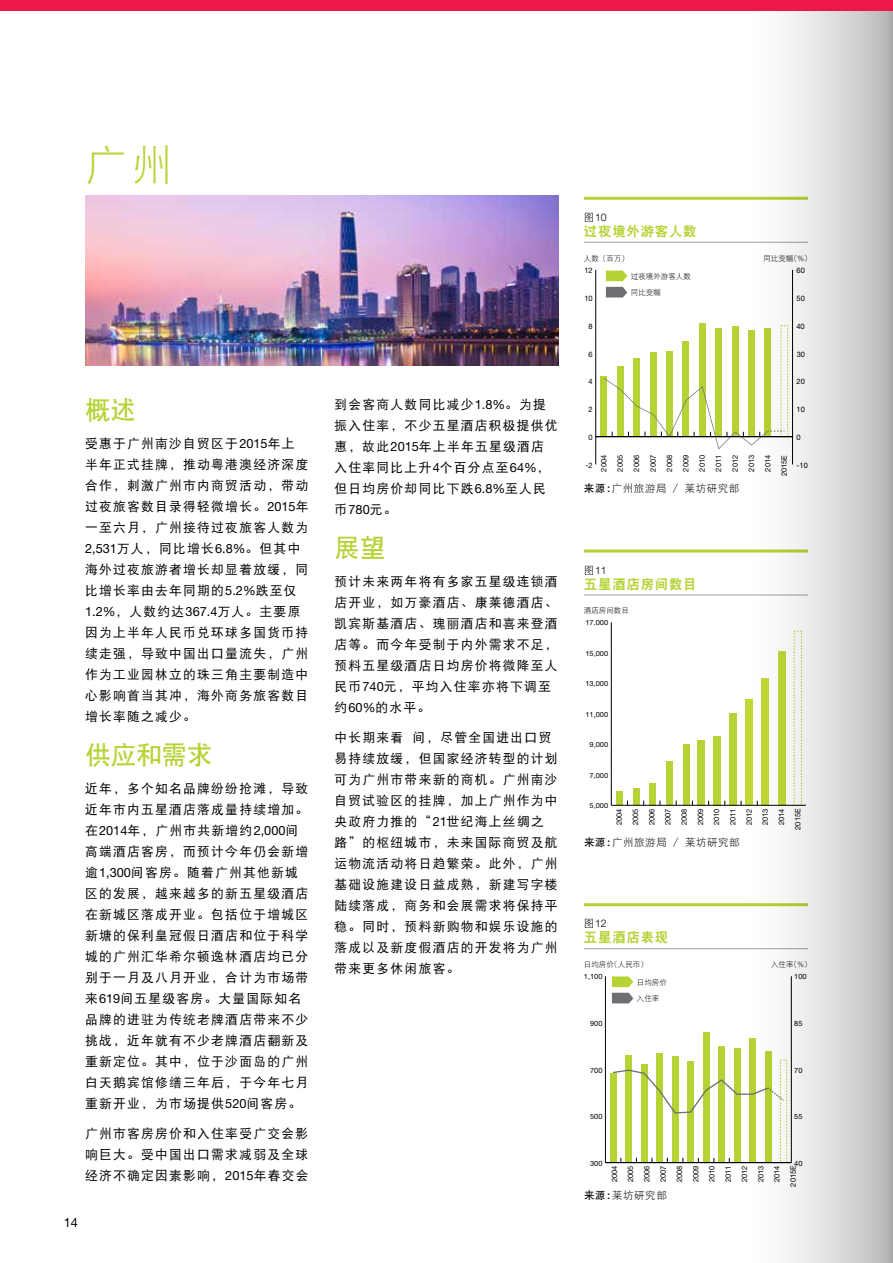
<style>
.page{position:relative;width:893px;height:1263px;background:#fff}
.page>*{position:absolute;margin:0;border:0;box-sizing:border-box;transform-origin:0 0}
.t1{font:42px "DF Hei W3";color:#b5d334}
.t2{font:25.5px "DF Hei W7";color:#b5d334}
.t3{font:13.5px "DF Hei W9";letter-spacing:.05em;color:#b5d334}
.t4{font:12.75px/21px "DF Hei W5";letter-spacing:.1em;color:#000}
.t5{font:12.75px "Helvetica Neue LT Std";color:#000}
.t6{font:10.5px "DF Hei W3";letter-spacing:.05em;color:#000}
.t7{font:300 10.5px "Helvetica Neue LT Std";color:#000}
.t8{font:7.5px/16.2px "Helvetica Neue LT Std";color:#000;text-align:justify}
.t9{font:7.5px/16.2px "DF Hei W3";color:#000}
.t10{font:7.2px "Helvetica Neue LT Std";color:#000}
.t11{font:7.05px "Helvetica Neue LT Std";color:#000;scale:1.07 1}
.s1{font-family:"Helvetica Neue LT Std"}
.s2{font-family:"DF Hei W3";font-weight:400}
.s3{font-family:"Helvetica Neue LT Std";font-weight:300}
.s4{font-family:"DF Hei W7"}
</style>
<div class="page">
<hr style="left:584px;top:595px;width:112px;height:1px;background:#a39e9c">
<hr style="left:696px;top:595px;width:112px;height:1px;background:#a39e9c">
<hr style="left:584px;top:549px;width:112px;height:3px;background:#b5d334">
<hr style="left:696px;top:549px;width:112px;height:3px;background:#b5d334">
<div style="left:616px;top:791px;width:7px;height:14px;background:#b5d334"></div>
<div style="left:633px;top:788px;width:7px;height:17px;background:#b5d334"></div>
<div style="left:649px;top:783px;width:7px;height:22px;background:#b5d334"></div>
<div style="left:666px;top:761px;width:6px;height:44px;background:#b5d334"></div>
<div style="left:683px;top:745px;width:7px;height:60px;background:#b5d334"></div>
<div style="left:697px;top:740px;width:7px;height:65px;background:#b5d334"></div>
<div style="left:713px;top:736px;width:7px;height:69px;background:#b5d334"></div>
<div style="left:729px;top:713px;width:8px;height:92px;background:#b5d334"></div>
<div style="left:745px;top:699px;width:8px;height:106px;background:#c1d837"></div>
<hr style="left:611px;top:805px;width:195px;height:1px;background:#000">
<hr style="left:611px;top:622px;width:1px;height:183px;background:#000">
<hr style="left:584px;top:242px;width:112px;height:1px;background:#a39e9c">
<hr style="left:696px;top:242px;width:112px;height:1px;background:#a39e9c">
<hr style="left:584px;top:197px;width:112px;height:3px;background:#b5d334">
<hr style="left:696px;top:197px;width:112px;height:3px;background:#b5d334">
<div style="left:601px;top:376px;width:6px;height:61px;background:#b5d334"></div>
<div style="left:617px;top:366px;width:7px;height:71px;background:#b5d334"></div>
<div style="left:633px;top:358px;width:7px;height:79px;background:#b5d334"></div>
<div style="left:650px;top:352px;width:6px;height:85px;background:#b5d334"></div>
<div style="left:666px;top:352px;width:7px;height:85px;background:#b5d334"></div>
<div style="left:683px;top:341px;width:6px;height:96px;background:#b5d334"></div>
<div style="left:699px;top:323px;width:7px;height:114px;background:#b5d334"></div>
<div style="left:715px;top:328px;width:7px;height:109px;background:#b5d334"></div>
<div style="left:732px;top:327px;width:6px;height:110px;background:#b5d334"></div>
<div style="left:748px;top:330px;width:7px;height:107px;background:#b5d334"></div>
<hr style="left:595px;top:270px;width:1px;height:194px;background:#000">
<hr style="left:596px;top:436px;width:196px;height:1px;background:#000">
<svg style="left:604px;top:378px;width:146px;height:72px"></svg>
<svg style="left:606px;top:271px;width:21px;height:10px"></svg>
<svg style="left:606px;top:287px;width:21px;height:10px"></svg>
<hr style="left:584px;top:948px;width:112px;height:1px;background:#a39e9c">
<hr style="left:696px;top:948px;width:112px;height:1px;background:#a39e9c">
<hr style="left:584px;top:903px;width:112px;height:3px;background:#b5d334">
<hr style="left:696px;top:903px;width:112px;height:3px;background:#b5d334">
<svg style="left:612px;top:976px;width:21px;height:11px"></svg>
<svg style="left:612px;top:993px;width:21px;height:10px"></svg>
<div style="left:610px;top:1073px;width:6px;height:89px;background:#b5d334"></div>
<div style="left:626px;top:1055px;width:6px;height:107px;background:#b5d334"></div>
<div style="left:641px;top:1064px;width:6px;height:98px;background:#b5d334"></div>
<div style="left:656px;top:1053px;width:7px;height:109px;background:#b5d334"></div>
<div style="left:672px;top:1056px;width:6px;height:106px;background:#b5d334"></div>
<div style="left:687px;top:1061px;width:7px;height:101px;background:#b5d334"></div>
<div style="left:703px;top:1032px;width:6px;height:130px;background:#b5d334"></div>
<div style="left:718px;top:1046px;width:7px;height:116px;background:#b5d334"></div>
<div style="left:734px;top:1048px;width:6px;height:114px;background:#b5d334"></div>
<div style="left:749px;top:1038px;width:7px;height:124px;background:#b5d334"></div>
<hr style="left:605px;top:976px;width:1px;height:186px;background:#000">
<hr style="left:605px;top:1162px;width:186px;height:1px;background:#000">
<svg style="left:613px;top:1069px;width:137px;height:44px"></svg>
<img style="left:85px;top:196px;width:473px;height:170px">
<svg style="left:750px;top:11px;width:143px;height:1252px"></svg>
<svg style="left:875px;top:1255px;width:7px;height:8px"></svg>
<div style="left:0;top:0;width:893px;height:11px;background:#ed1848"></div>
<h1 class="t1" style="left:85px;top:144px;width:90px">广州</h1>
<h2 class="t2" style="left:85px;top:397px;width:52px">概述</h2>
<p class="t4" style="left:85px;top:433px;width:225px">受惠于广州南沙自贸区于<span class="s1">2015</span>年上半年正式挂牌，推动粤港澳经济深度合作，刺激广州市内商贸活动，带动过夜旅客数目录得轻微增长。<span class="s1">2015</span>年一至六月，广州接待过夜旅客人数为<br><span class="s1">2,531</span>万人，同比增长<span class="s1">6.8%</span>。但其中海外过夜旅游者增长却显着放缓，同比增长率由去年同期的<span class="s1">5.2%</span>跌至仅<br><span class="s1">1.2%</span>，人数约达<span class="s1">367.4</span>万人。主要原因为上半年人民币兑环球多国货币持续走强，导致中国出口量流失，广州作为工业园林立的珠三角主要制造中心影响首当其冲，海外商务旅客数目增长率随之减少。</p>
<h2 class="t2" style="left:85px;top:742px;width:129px">供应和需求</h2>
<p class="t4" style="left:85px;top:778px;width:225px">近年，多个知名品牌纷纷抢滩，导致近年市内五星酒店落成量持续增加。在<span class="s1">2014</span>年，广州市共新增约<span class="s1">2,000</span>间高端酒店客房，而预计今年仍会新增逾<span class="s1">1,300</span>间客房。随着广州其他新城区的发展，越来越多的新五星级酒店在新城区落成开业。包括位于增城区新塘的保利皇冠假日酒店和位于科学城的广州汇华希尔顿逸林酒店均已分别于一月及八月开业，合计为市场带来<span class="s1">619</span>间五星级客房。大量国际知名品牌的进驻为传统老牌酒店带来不少挑战，近年就有不少老牌酒店翻新及重新定位。其中，位于沙面岛的广州白天鹅宾馆修缮三年后，于今年七月重新开业，为市场提供<span class="s1">520</span>间客房。</p>
<p class="t4" style="left:85px;top:1123px;width:225px;text-align:justify">广州市客房房价和入住率受广交会影响巨大。受中国出口需求减弱及全球经济不确定因素影响，<span class="s1">2015</span>年春交会</p>
<p class="t5" style="left:64px;top:1215px;width:16px">14</p>
<p class="t4" style="left:334px;top:394px;width:225px">到会客商人数同比减少<span class="s1">1.8%</span>。为提振入住率，不少五星酒店积极提供优惠，故此<span class="s1">2015</span>年上半年五星级酒店入住率同比上升<span class="s1">4</span>个百分点至<span class="s1">64%</span>，但日均房价却同比下跌<span class="s1">6.8%</span>至人民币<span class="s1">780</span>元。</p>
<h2 class="t2" style="left:334px;top:535px;width:52px">展望</h2>
<p class="t4" style="left:334px;top:571px;width:225px">预计未来两年将有多家五星级连锁酒店开业，如万豪酒店、康莱德酒店、凯宾斯基酒店、瑰丽酒店和喜来登酒店等。而今年受制于内外需求不足，预料五星级酒店日均房价将微降至人民币<span class="s1">740</span>元，平均入住率亦将下调至约<span class="s1">60%</span>的水平。</p>
<p class="t4" style="left:334px;top:727px;width:225px">中长期来看 间，尽管全国进出口贸易持续放缓，但国家经济转型的计划可为广州市带来新的商机。广州南沙自贸试验区的挂牌，加上广州作为中央政府力推的“<span class="s1">21</span>世纪海上丝绸之路”的枢纽城市，未来国际商贸及航运物流活动将日趋繁荣。此外，广州基础设施建设日益成熟，新建写字楼陆续落成，商务和会展需求将保持平稳。同时，预料新购物和娱乐设施的落成以及新度假酒店的开发将为广州带来更多休闲旅客。</p>
<p class="t7" style="left:584px;top:211px;width:24px"><span class="s2">图</span>10</p>
<p class="t3" style="left:584px;top:224px;width:114px">过夜境外游客人数</p>
<p class="t9" style="left:584px;top:250px;width:46px">人数（百万）</p>
<p class="t9" style="left:764px;top:250px;width:46px">同比变幅(<span class="s3">%</span>)</p>
<p class="t9" style="left:631px;top:268px;width:61px">过夜境外游客人数同比变幅</p>
<p class="t8" style="left:584px;top:262px;width:10px">12</p>
<p class="t8" style="left:797px;top:262px;width:10px">60</p>
<p class="t8" style="left:584px;top:290px;width:10px">10</p>
<p class="t8" style="left:797px;top:290px;width:10px">50</p>
<p class="t8" style="left:588px;top:318px;width:6px">8</p>
<p class="t8" style="left:796px;top:318px;width:10px">40</p>
<p class="t8" style="left:588px;top:346px;width:6px">6</p>
<p class="t8" style="left:797px;top:346px;width:10px">30</p>
<p class="t8" style="left:588px;top:374px;width:6px">4</p>
<p class="t8" style="left:796px;top:374px;width:10px">20</p>
<p class="t8" style="left:588px;top:401px;width:6px">2</p>
<p class="t8" style="left:797px;top:401px;width:10px">10</p>
<p class="t8" style="left:588px;top:429px;width:6px">0</p>
<p class="t8" style="left:796px;top:429px;width:6px">0</p>
<p class="t8" style="left:586px;top:457px;width:9px">-2</p>
<p class="t8" style="left:595px;top:472px;width:18px;rotate:-90deg">2004<br>2005<br>2006<br>2007<br>2008<br>2009<br>2010<br>2011<br>2012<br>2013<br>2014</p>
<p class="t8" style="left:776px;top:476px;width:23px;rotate:-90deg">2015E</p>
<p class="t8" style="left:797px;top:457px;width:13px">-10</p>
<p class="t6" style="left:584px;top:483px;width:157px"><span class="s4">来源:</span>广州旅游局 / 莱坊研究部</p>
<p class="t7" style="left:584px;top:563px;width:24px"><span class="s2">图</span>11</p>
<p class="t3" style="left:584px;top:577px;width:114px">五星酒店房间数目</p>
<p class="t9" style="left:584px;top:602px;width:46px">酒店房间数目</p>
<p class="t11" style="left:585px;top:619px;width:23px">17,000</p>
<p class="t11" style="left:585px;top:649px;width:23px">15,000</p>
<p class="t11" style="left:585px;top:680px;width:23px">13,000</p>
<p class="t11" style="left:585px;top:710px;width:23px">11,000</p>
<p class="t11" style="left:589px;top:741px;width:19px">9,000</p>
<p class="t11" style="left:589px;top:771px;width:19px">7,000</p>
<p class="t11" style="left:589px;top:802px;width:19px">5,000</p>
<p class="t8" style="left:611px;top:825px;width:18px;rotate:-90deg">2004<br>2005<br>2006<br>2007<br>2008<br>2009<br>2010<br>2011<br>2012<br>2013<br>2014</p>
<p class="t6" style="left:584px;top:836px;width:157px"><span class="s4">来源:</span>广州旅游局 / 莱坊研究部</p>
<p class="t8" style="left:789px;top:830px;width:23px;rotate:-90deg">2015E</p>
<p class="t7" style="left:584px;top:917px;width:24px"><span class="s2">图</span>12</p>
<p class="t3" style="left:584px;top:931px;width:86px">五星酒店表现</p>
<p class="t9" style="left:584px;top:956px;width:62px">日均房价(人民币)</p>
<p class="t9" style="left:771px;top:956px;width:38px">入住率(<span class="s3">%</span>)</p>
<p class="t9" style="left:637px;top:974px;width:31px">日均房价入住率</p>
<p class="t10" style="left:794px;top:972px;width:14px">100</p>
<p class="t10" style="left:584px;top:972px;width:20px">1,100</p>
<p class="t10" style="left:590px;top:1019px;width:14px">900</p>
<p class="t10" style="left:794px;top:1019px;width:10px">85</p>
<p class="t10" style="left:590px;top:1066px;width:14px">700</p>
<p class="t10" style="left:794px;top:1066px;width:10px">70</p>
<p class="t10" style="left:590px;top:1112px;width:14px">500</p>
<p class="t10" style="left:794px;top:1112px;width:10px">55</p>
<p class="t10" style="left:590px;top:1159px;width:14px">300</p>
<p class="t8" style="left:606px;top:1182px;width:18px;rotate:-90deg">2004<br>2005<br>2006<br>2007<br>2008<br>2009<br>2010<br>2011<br>2012<br>2013<br>2014</p>
<p class="t6" style="left:584px;top:1190px;width:84px"><span class="s4">来源:</span>莱坊研究部</p>
<p class="t10" style="left:794px;top:1159px;width:10px">40</p>
<p class="t8" style="left:785px;top:1186px;width:23px;rotate:-90deg">2015E</p>
</div>
